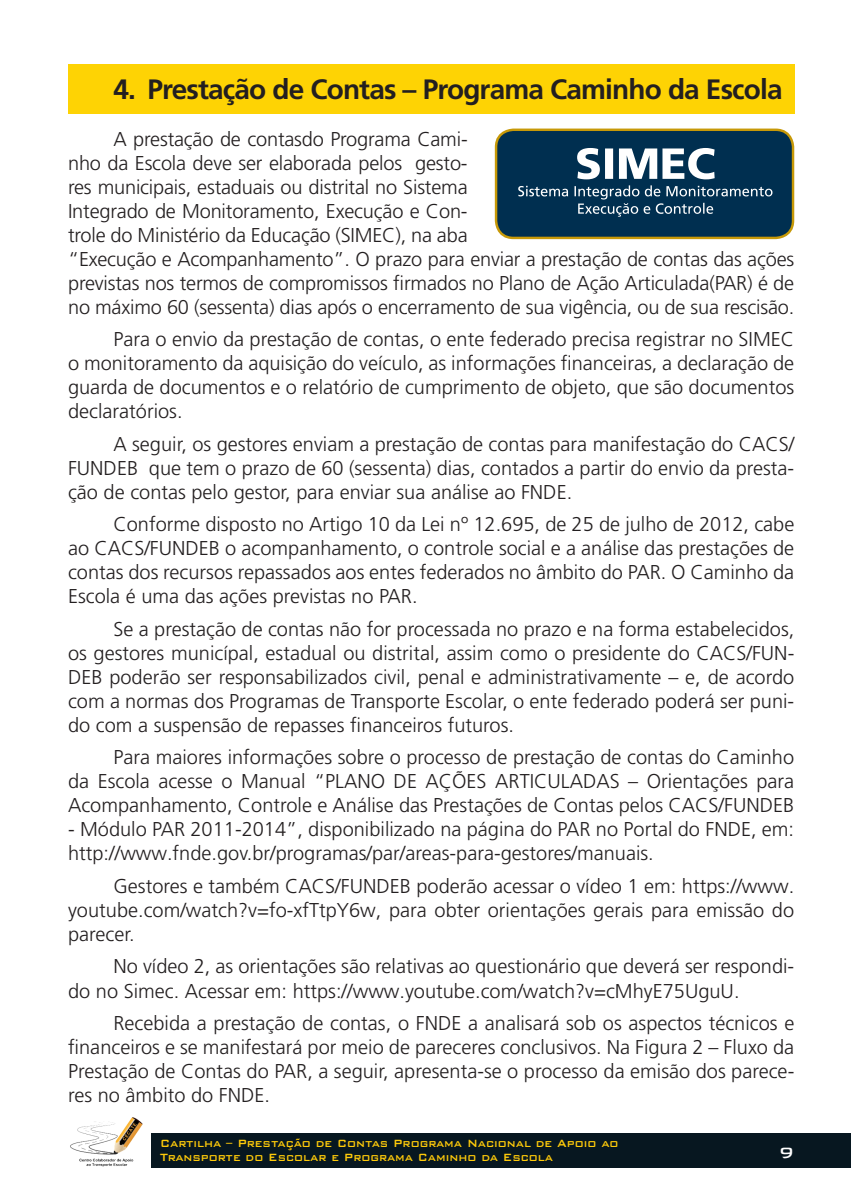
<style>
.page{position:relative;width:851px;height:1191px;background:#fff}
.page>*{position:absolute;margin:0;border:0;box-sizing:border-box;transform-origin:0 0}
.t1{font:700 28px "Frutiger LT Pro";letter-spacing:-.03em;color:#231f20}
.t2{font:300 20px/24px "Frutiger LT Pro";color:#231f20;text-align:justify}
.t3{font:500 20px "Bank Gothic BT";color:#fff}
.t4{font:500 14px/14px "Bank Gothic BT";color:#feca0a;scale:.9 1}
</style>
<div class="page">
<div style="left:151px;top:1133px;width:699px;height:34px;background:#071720"></div>
<img style="left:70px;top:1117px;width:73px;height:50px">
<div style="left:68px;top:64px;width:726px;height:50px;background:#fed304"></div>
<div style="left:496px;top:130px;width:296px;height:108px;background:#002f50;border-radius:17px"></div>
<div style="left:494px;top:129px;width:300px;height:110px;border:2px solid #c79908;border-radius:17px"></div>
<svg style="left:518px;top:185px;width:254px;height:32px"></svg>
<svg style="left:577px;top:148px;width:137px;height:31px"></svg>
<h1 class="t1" style="left:113px;top:73px;width:670px">4. Prestação de Contas – Programa Caminho da Escola</h1>
<p class="t2" style="left:68px;top:127px;width:727px;text-align:left;text-indent:45px">A prestação de contasdo Programa Cami-<br>nho da Escola deve ser elaborada pelos gesto-<br>res municipais, estaduais ou distrital no Sistema<br>Integrado de Monitoramento, Execução e Con-<br>trole do Ministério da Educação (SIMEC), na aba<br>“Execução e Acompanhamento”. O prazo para enviar a prestação de contas das ações previstas nos termos de compromissos firmados no Plano de Ação Articulada(PAR) é de no máximo 60 (sessenta) dias após o encerramento de sua vigência, ou de sua rescisão.</p>
<p class="t2" style="left:68px;top:327px;width:727px;text-indent:45px">Para o envio da prestação de contas, o ente federado precisa registrar no SIMEC o monitoramento da aquisição do veículo, as informações financeiras, a declaração de guarda de documentos e o relatório de cumprimento de objeto, que são documentos declaratórios.</p>
<p class="t2" style="left:68px;top:432px;width:727px;text-indent:45px">A seguir, os gestores enviam a prestação de contas para manifestação do CACS/ FUNDEB que tem o prazo de 60 (sessenta) dias, contados a partir do envio da presta&shy;ção de contas pelo gestor, para enviar sua análise ao FNDE.</p>
<p class="t2" style="left:68px;top:512px;width:727px;text-indent:45px">Conforme disposto no Artigo 10 da Lei nº 12.695, de 25 de julho de 2012, cabe ao CACS/FUNDEB o acompanhamento, o controle social e a análise das prestações de contas dos recursos repassados aos entes federados no âmbito do PAR. O Caminho da Escola é uma das ações previstas no PAR.</p>
<p class="t2" style="left:68px;top:617px;width:727px;text-indent:45px">Se a prestação de contas não for processada no prazo e na forma estabelecidos, os gestores municípal, estadual ou distrital, assim como o presidente do CACS/FUN-DEB poderão ser responsabilizados civil, penal e administrativamente – e, de acordo com a normas dos Programas de Transporte Escolar, o ente federado poderá ser puni&shy;do com a suspensão de repasses financeiros futuros.</p>
<p class="t2" style="left:68px;top:745px;width:727px;text-indent:45px">Para maiores informações sobre o processo de prestação de contas do Caminho da Escola acesse o Manual “PLANO DE AÇÕES ARTICULADAS – Orientações para Acompanhamento, Controle e Análise das Prestações de Contas pelos CACS/FUNDEB</p>
<p class="t2" style="left:68px;top:817px;width:727px">- Módulo PAR 2011-2014”, disponibilizado na página do PAR no Portal do FNDE, em: http://www.fnde.gov.br/programas/par/areas-para-gestores/manuais.</p>
<p class="t2" style="left:68px;top:874px;width:727px;text-indent:45px">Gestores e também CACS/FUNDEB poderão acessar o vídeo 1 em: https://www. youtube.com/watch?v=fo-xfTtpY6w, para obter orientações gerais para emissão do parecer.</p>
<p class="t2" style="left:68px;top:954px;width:727px;text-indent:45px">No vídeo 2, as orientações são relativas ao questionário que deverá ser respondi&shy;do no Simec. Acessar em: https://www.youtube.com/watch?v=cMhyE75UguU.</p>
<p class="t2" style="left:68px;top:1011px;width:727px;text-indent:45px">Recebida a prestação de contas, o FNDE a analisará sob os aspectos técnicos e financeiros e se manifestará por meio de pareceres conclusivos. Na Figura 2 – Fluxo da Prestação de Contas do PAR, a seguir, apresenta-se o processo da emisão dos parece&shy;res no âmbito do FNDE.</p>
<p class="t4" style="left:160px;top:1136px;width:511px">Cartilha – Prestação de Contas Programa Nacional de Apoio ao<br>Transporte do Escolar e Programa Caminho da Escola</p>
<p class="t3" style="left:778px;top:1141px;width:17px">9</p>
</div>
